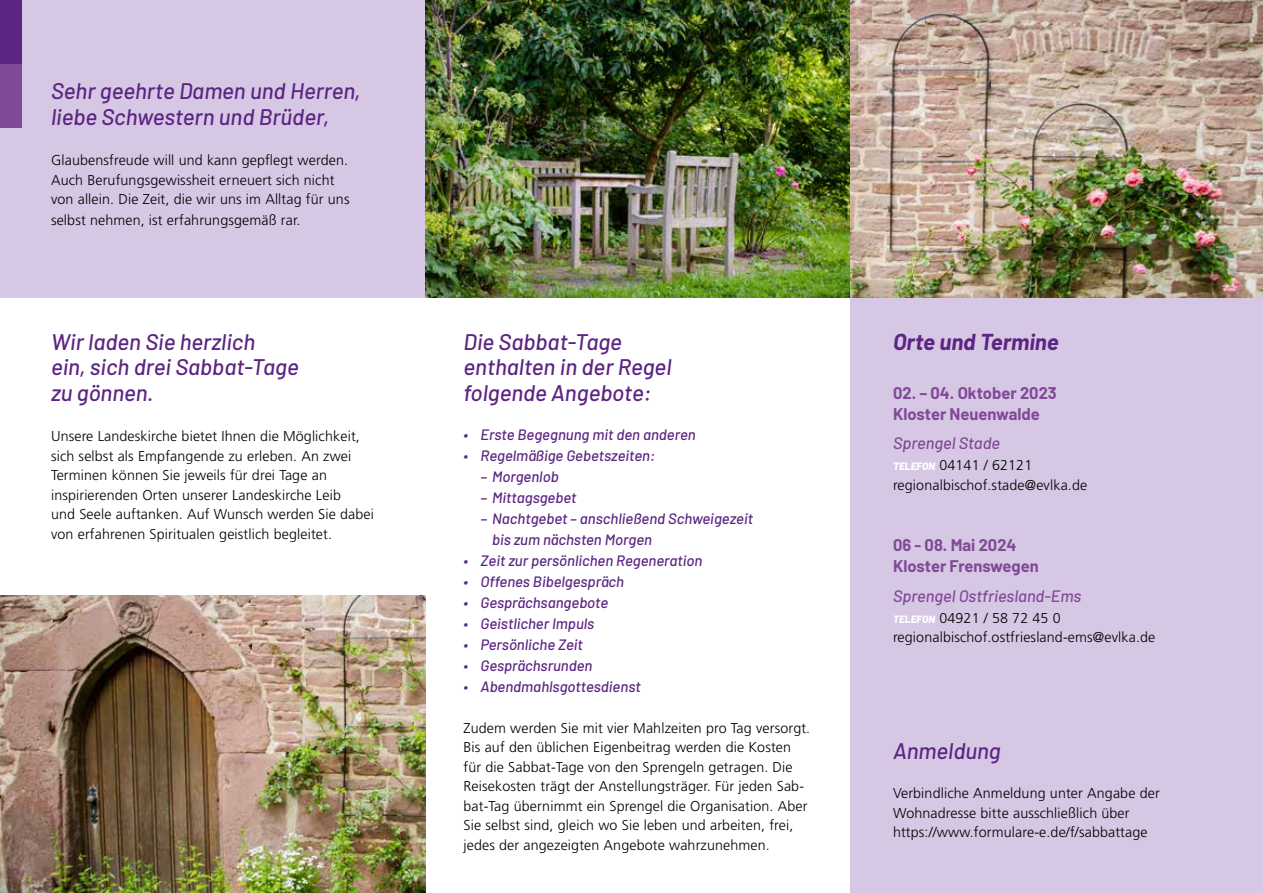
<style>
.page{position:relative;width:1263px;height:893px;background:#fff}
.page>*{position:absolute;margin:0;border:0;box-sizing:border-box;transform-origin:0 0}
.t1{font:italic 500 22.5px/25.5px "Barlow";color:#5c2483}
.t2{font:italic 700 22.5px "Barlow";color:#5c2483}
.t3{font:700 16.5px/21px "Barlow";color:#814997}
.t4{font:italic 500 16.5px "Barlow";color:#814997}
.t5{font:italic 500 15px/21px "Barlow";color:#5c2483}
.t6{font:300 14.25px/19.5px "Frutiger LT Std";letter-spacing:.01em;color:#000}
.s1{font-family:"Barlow";font-weight:800;font-style:italic;font-size:10.5px;color:#fff}
</style>
<div class="page">
<div style="left:850px;top:94px;width:413px;height:799px;background:#d6c8e4"></div>
<div style="left:0;top:0;width:425px;height:298px;background:#d6c8e4"></div>
<img style="left:425px;top:0;width:838px;height:298px">
<div style="left:0;top:0;width:21px;height:64px;background:#5c2483"></div>
<div style="left:0;top:64px;width:21px;height:64px;background:#814997"></div>
<img style="left:0;top:595px;width:425px;height:298px">
<h1 class="t1" style="left:51px;top:76px;width:311px">Sehr geehrte Damen und Herren, liebe Schwestern und Brüder,</h1>
<p class="t6" style="left:51px;top:151px;width:300px">Glaubensfreude will und kann gepflegt werden.<br>Auch Berufungsgewissheit erneuert sich nicht von allein. Die Zeit, die wir uns im Alltag für uns</p>
<p class="t6" style="left:51px;top:211px;width:251px">selbst nehmen, ist erfahrungsgemäß rar.</p>
<h1 class="t1" style="left:51px;top:327px;width:249px">Wir laden Sie herzlich<br>ein, sich drei Sabbat-Tage zu gönnen.</h1>
<p class="t6" style="left:51px;top:427px;width:324px">Unsere Landeskirche bietet Ihnen die Möglichkeit, sich selbst als Empfangende zu erleben. An zwei Terminen können Sie jeweils für drei Tage an inspirierenden Orten unserer Landeskirche Leib<br>und Seele auftanken. Auf Wunsch werden Sie dabei von erfahrenen Spiritualen geistlich begleitet.</p>
<h1 class="t1" style="left:463px;top:327px;width:209px">Die Sabbat-Tage enthalten in der Regel folgende Angebote:</h1>
<p class="t5" style="left:463px;top:423px;width:234px">• Erste Begegnung mit den anderen</p>
<p class="t5" style="left:463px;top:444px;width:193px">• Regelmäßige Gebetszeiten:</p>
<p class="t5" style="left:480px;top:465px;width:80px">– Morgenlob</p>
<p class="t5" style="left:480px;top:486px;width:97px">– Mittagsgebet</p>
<p class="t5" style="left:492px;top:507px;width:263px;text-indent:-11px">– Nachtgebet – anschließend Schweigezeit bis zum nächsten Morgen</p>
<p class="t5" style="left:463px;top:549px;width:240px">• Zeit zur persönlichen Regeneration</p>
<p class="t5" style="left:463px;top:570px;width:162px">• Offenes Bibelgespräch</p>
<p class="t5" style="left:463px;top:591px;width:146px">• Gesprächsangebote</p>
<p class="t5" style="left:463px;top:612px;width:132px">• Geistlicher Impuls</p>
<p class="t5" style="left:463px;top:633px;width:121px">• Persönliche Zeit</p>
<p class="t5" style="left:463px;top:654px;width:130px">• Gesprächsrunden</p>
<p class="t5" style="left:463px;top:675px;width:179px">• Abendmahlsgottesdienst</p>
<p class="t6" style="left:463px;top:718px;width:348px">Zudem werden Sie mit vier Mahlzeiten pro Tag versorgt.<br>Bis auf den üblichen Eigenbeitrag werden die Kosten für die Sabbat-Tage von den Sprengeln getragen. Die Reisekosten trägt der Anstellungsträger. Für jeden Sab&shy;bat-Tag übernimmt ein Sprengel die Organisation. Aber Sie selbst sind, gleich wo Sie leben und arbeiten, frei, jedes der angezeigten Angebote wahrzunehmen.</p>
<h1 class="t2" style="left:893px;top:325px;width:167px">Orte und Termine</h1>
<p class="t3" style="left:893px;top:381px;width:165px">02. – 04. Oktober 2023<br>Kloster Neuenwalde</p>
<p class="t4" style="left:893px;top:431px;width:109px">Sprengel Stade</p>
<p class="t6" style="left:893px;top:456px;width:196px"><span class="s1">TELEFON</span> 04141 / 62121 regionalbischof.stade@evlka.de</p>
<p class="t3" style="left:893px;top:534px;width:147px">06 - 08. Mai 2024<br>Kloster Frenswegen</p>
<p class="t4" style="left:893px;top:584px;width:190px">Sprengel Ostfriesland-Ems</p>
<p class="t6" style="left:893px;top:608px;width:264px"><span class="s1">TELEFON</span> 04921 / 58 72 45 0 regionalbischof.ostfriesland-ems@evlka.de</p>
<h1 class="t1" style="left:893px;top:737px;width:109px">Anmeldung</h1>
<p class="t6" style="left:893px;top:784px;width:268px">Verbindliche Anmeldung unter Angabe der<br>Wohnadresse bitte ausschließlich über https://www.formulare-e.de/f/sabbattage</p>
</div>
